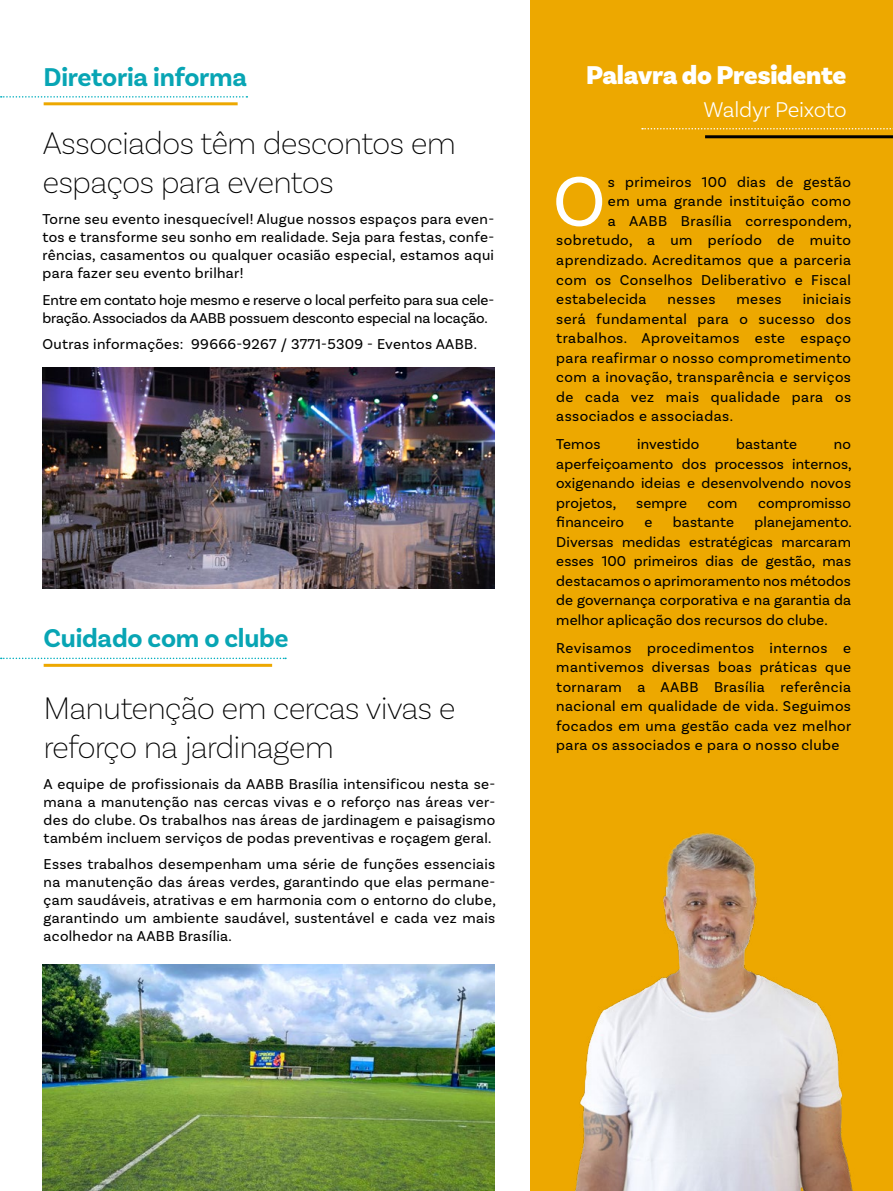
<style>
.page{position:relative;width:893px;height:1191px;background:#fff}
.page>*{position:absolute;margin:0;border:0;box-sizing:border-box;transform-origin:0 0}
.t1{font:74.1px "Basic Sans";color:#fff}
.t2{font:200 33px/39px "Basic Sans";letter-spacing:-.03em;color:#000}
.t3{font:700 27px "Basic Sans";letter-spacing:-.01em;color:#08a5b4}
.t4{font:900 27px "Basic Sans";letter-spacing:-.01em;color:#fff}
.t5{font:300 22.5px "Basic Sans";letter-spacing:-.01em;color:#fff}
.t6{font:15px/19.5px "Basic Sans";letter-spacing:.02em;color:#000;text-align:justify}
.t7{font:15px/18px "Basic Sans";letter-spacing:-.01em;color:#000}
</style>
<div class="page">
<svg style="left:1px;top:96px;width:246px;height:2px"></svg>
<svg style="left:1px;top:657px;width:285px;height:2px"></svg>
<hr style="left:44px;top:102px;width:194px;height:3px;background:#eda800">
<hr style="left:44px;top:664px;width:228px;height:3px;background:#eda800">
<div style="left:530px;top:0;width:363px;height:1191px;background:#eda800"></div>
<hr style="left:705px;top:135px;width:188px;height:3px;background:#000">
<svg style="left:642px;top:128px;width:251px;height:1px"></svg>
<img style="left:575px;top:832px;width:278px;height:359px">
<img style="left:43px;top:368px;width:451px;height:220px">
<img style="left:43px;top:964px;width:451px;height:227px">
<h3 class="t3" style="left:44px;top:61px;width:205px">Diretoria informa</h3>
<h2 class="t2" style="left:43px;top:123px;width:415px">Associados têm descontos em espaços para eventos</h2>
<p class="t6" style="left:43px;top:210px;width:453px;line-height:18px">Torne seu evento inesquecível! Alugue nossos espaços para even&shy;tos e transforme seu sonho em realidade. Seja para festas, confe&shy;rências, casamentos ou qualquer ocasião especial, estamos aqui para fazer seu evento brilhar!</p>
<p class="t7" style="left:43px;top:291px;width:453px">Entre em contato hoje mesmo e reserve o local perfeito para sua cele&shy;bração. Associados da AABB possuem desconto especial na locação.</p>
<p class="t6" style="left:43px;top:334px;width:436px">Outras informações: 99666-9267 / 3771-5309 - Eventos AABB.</p>
<h3 class="t3" style="left:44px;top:622px;width:247px">Cuidado com o clube</h3>
<h2 class="t2" style="left:44px;top:688px;width:413px">Manutenção em cercas vivas e reforço na jardinagem</h2>
<p class="t6" style="left:44px;top:775px;width:453px;line-height:18px">A equipe de profissionais da AABB Brasília intensificou nesta se&shy;mana a manutenção nas cercas vivas e o reforço nas áreas ver&shy;des do clube. Os trabalhos nas áreas de jardinagem e paisagismo também incluem serviços de podas preventivas e roçagem geral.</p>
<p class="t6" style="left:44px;top:855px;width:454px;line-height:18px">Esses trabalhos desempenham uma série de funções essenciais na manutenção das áreas verdes, garantindo que elas permane&shy;çam saudáveis, atrativas e em harmonia com o entorno do clube, garantindo um ambiente saudável, sustentável e cada vez mais acolhedor na AABB Brasília.</p>
<h3 class="t4" style="left:586px;top:58px;width:262px">Palavra do Presidente</h3>
<h3 class="t5" style="left:704px;top:96px;width:145px">Waldyr Peixoto</h3>
<h1 class="t1" style="left:553px;top:157px;width:55px">O</h1>
<p class="t6" style="left:608px;top:172px;width:245px">s primeiros 100 dias de gestão</p>
<p class="t6" style="left:608px;top:192px;width:245px">em uma grande instituição como</p>
<p class="t6" style="left:608px;top:211px;width:245px">a AABB Brasília correspondem,</p>
<p class="t6" style="left:556px;top:231px;width:296px">sobretudo, a um período de muito</p>
<p class="t6" style="left:556px;top:250px;width:296px">aprendizado. Acreditamos que a parceria</p>
<p class="t6" style="left:556px;top:270px;width:296px">com os Conselhos Deliberativo e Fiscal</p>
<p class="t6" style="left:556px;top:289px;width:92px">estabelecida</p>
<p class="t6" style="left:668px;top:289px;width:49px">nesses</p>
<p class="t6" style="left:736px;top:289px;width:47px">meses</p>
<p class="t6" style="left:556px;top:289px;width:296px;text-indent:246px">iniciais será fundamental para o sucesso dos trabalhos. Aproveitamos este espaço para reafirmar o nosso comprometimento com a inovação, transparência e serviços de cada vez mais qualidade para os associados e associadas.</p>
<p class="t6" style="left:556px;top:434px;width:46px">Temos</p>
<p class="t6" style="left:637px;top:434px;width:64px">investido</p>
<p class="t6" style="left:736px;top:434px;width:63px">bastante</p>
<p class="t6" style="left:556px;top:434px;width:297px;text-indent:278px">no aperfeiçoamento dos processos internos, oxigenando ideias e desenvolvendo novos projetos,</p>
<p class="t6" style="left:636px;top:493px;width:52px">sempre</p>
<p class="t6" style="left:708px;top:493px;width:31px">com</p>
<p class="t6" style="left:758px;top:493px;width:94px">compromisso</p>
<p class="t6" style="left:556px;top:512px;width:69px">financeiro</p>
<p class="t6" style="left:644px;top:512px;width:9px">e</p>
<p class="t6" style="left:673px;top:512px;width:63px">bastante</p>
<p class="t6" style="left:556px;top:512px;width:297px;text-indent:198px">planejamento.<br>Diversas medidas estratégicas marcaram esses 100 primeiros dias de gestão, mas destacamos o aprimoramento nos métodos de governança corporativa e na garantia da melhor aplicação dos recursos do clube.</p>
<p class="t6" style="left:556px;top:638px;width:297px">Revisamos procedimentos internos e mantivemos diversas boas práticas que tornaram a AABB Brasília referência nacional em qualidade de vida. Seguimos focados em uma gestão cada vez melhor para os associados e para o nosso clube</p>
</div>
